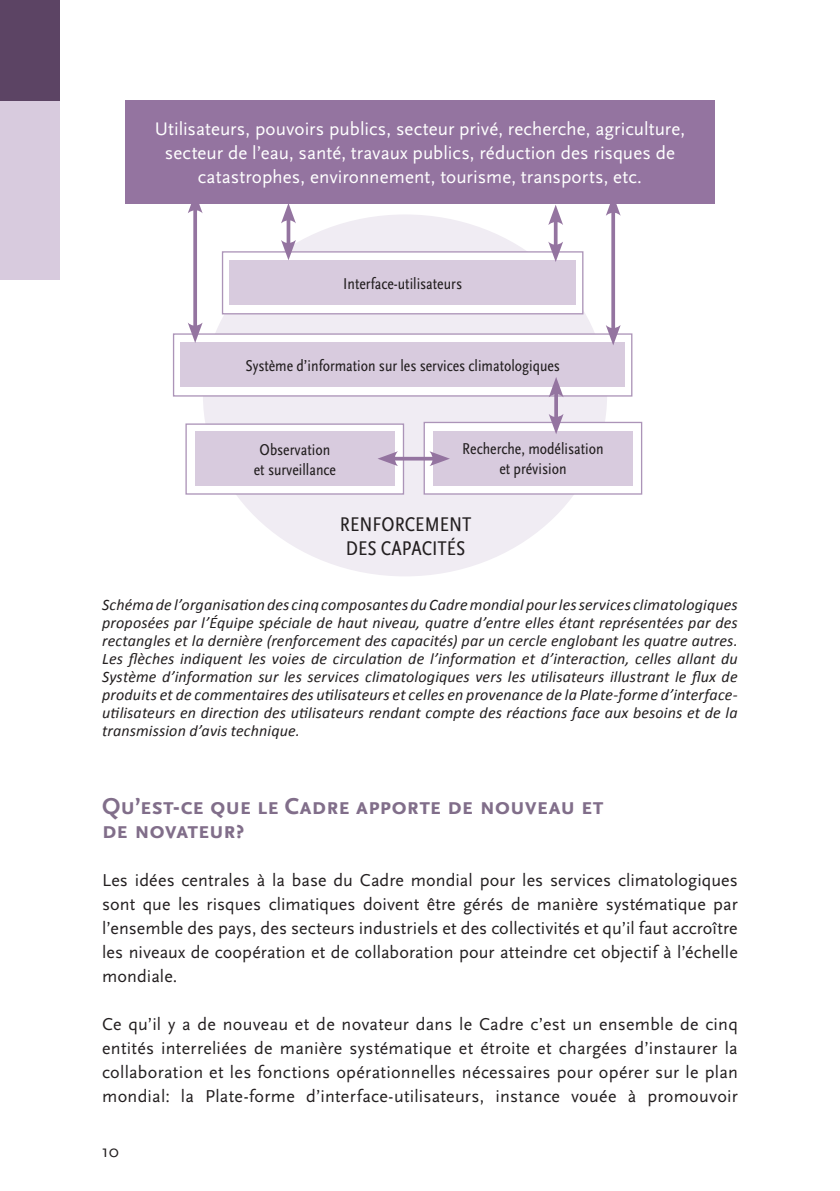
<style>
.page{position:relative;width:840px;height:1191px;background:#fff}
.page>*{position:absolute;margin:0;border:0;box-sizing:border-box;transform-origin:0 0}
.Subtitles__part_1{font:700 24px/24px "Scala Sans Caps";letter-spacing:-.01em;color:#816e8a}
.t1{font:20.8px/24px "Scala Sans Regular Con";color:#231f20}
.Body_text_no_grid{font:19px "Scala Sans";letter-spacing:.005em;color:#fff}
.c_Body_text{font:18px/24px "Scala Sans";letter-spacing:.01em;color:#231f20;text-align:justify}
.t2{font:17.6px "Scala Sans";color:#231f20}
.t3{font:16.4px/19.6px "Scala Sans Regular Con";color:#231f20;text-align:center}
.c_Photo_Caption{font:italic 16px/18px "Calibri";letter-spacing:.005em;color:#231f20;text-align:justify}
</style>
<div class="page">
<div style="left:0;top:0;width:59px;height:101px;background:#5c4464"></div>
<div style="left:0;top:101px;width:59px;height:179px;background:#d8cbde"></div>
<div style="left:203px;top:214px;width:403px;height:362px;background:#f0ecf3;border-radius:50%"></div>
<div style="left:222px;top:251px;width:361px;height:63px;background:#fff;border:1px solid #ac94b8"></div>
<div style="left:173px;top:333px;width:459px;height:63px;background:#fff;border:1px solid #ac94b8"></div>
<div style="left:185px;top:423px;width:219px;height:71px;background:#fff;border:1px solid #ac94b8"></div>
<div style="left:423px;top:422px;width:219px;height:72px;background:#fff;border:1px solid #ac94b8"></div>
<div style="left:229px;top:261px;width:346px;height:44px;background:#d8cbde"></div>
<div style="left:180px;top:343px;width:444px;height:44px;background:#d8cbde"></div>
<div style="left:195px;top:431px;width:199px;height:55px;background:#d8cbde"></div>
<div style="left:433px;top:431px;width:199px;height:54px;background:#d8cbde"></div>
<hr style="left:554px;top:390px;width:3px;height:31px;background:#9474a0">
<svg style="left:548px;top:377px;width:15px;height:20px"></svg>
<svg style="left:548px;top:414px;width:15px;height:20px"></svg>
<svg style="left:553px;top:225px;width:4px;height:17px"></svg>
<svg style="left:548px;top:205px;width:15px;height:20px"></svg>
<svg style="left:548px;top:242px;width:15px;height:20px"></svg>
<hr style="left:391px;top:457px;width:45px;height:3px;background:#9474a0">
<svg style="left:378px;top:451px;width:20px;height:15px"></svg>
<svg style="left:429px;top:451px;width:20px;height:15px"></svg>
<div style="left:125px;top:101px;width:589px;height:103px;background:#9474a0"></div>
<hr style="left:611px;top:209px;width:3px;height:123px;background:#9474a0">
<svg style="left:606px;top:204px;width:14px;height:12px"></svg>
<svg style="left:605px;top:325px;width:15px;height:20px"></svg>
<svg style="left:286px;top:223px;width:4px;height:17px"></svg>
<svg style="left:281px;top:204px;width:15px;height:19px"></svg>
<svg style="left:281px;top:240px;width:15px;height:20px"></svg>
<svg style="left:193px;top:213px;width:4px;height:109px"></svg>
<svg style="left:188px;top:204px;width:14px;height:9px"></svg>
<svg style="left:188px;top:322px;width:14px;height:21px"></svg>
<p class="Body_text_no_grid" style="left:155px;top:119px;width:531px">Utilisateurs, pouvoirs publics, secteur privé, recherche, agriculture,</p>
<p class="Body_text_no_grid" style="left:165px;top:143px;width:511px">secteur de l’eau, santé, travaux publics, réduction des risques de</p>
<p class="Body_text_no_grid" style="left:198px;top:167px;width:445px">catastrophes, environnement, tourisme, transports, etc.</p>
<p class="t3" style="left:343px;top:274px;width:120px">Interface-utilisateurs</p>
<p class="t3" style="left:245px;top:356px;width:316px">Système d’information sur les services climatologiques</p>
<p class="t3" style="left:254px;top:440px;width:84px">Observation et surveillance</p>
<p class="t3" style="left:462px;top:440px;width:143px">Recherche, modélisation et prévision</p>
<p class="t1" style="left:340px;top:512px;width:133px">RENFORCEMENT<br>DES CAPACITÉS</p>
<p class="c_Photo_Caption" style="left:102px;top:594px;width:636px">Schéma de l’organisation des cinq composantes du Cadre mondial pour les services climatologiques proposées par l’Équipe spéciale de haut niveau, quatre d’entre elles étant représentées par des rectangles et la dernière (renforcement des capacités) par un cercle englobant les quatre autres.<br>Les flèches indiquent les voies de circulation de l’information et d’interaction, celles allant du Système d’information sur les services climatologiques vers les utilisateurs illustrant le flux de produits et de commentaires des utilisateurs et celles en provenance de la Plate-forme d’interface&shy;utilisateurs en direction des utilisateurs rendant compte des réactions face aux besoins et de la transmission d’avis technique.</p>
<p class="Subtitles__part_1" style="left:102px;top:794px;width:502px">Qu’est-ce que le Cadre apporte de nouveau et de novateur?</p>
<p class="c_Body_text" style="left:102px;top:868px;width:637px">Les idées centrales à la base du Cadre mondial pour les services climatologiques sont que les risques climatiques doivent être gérés de manière systématique par l’ensemble des pays, des secteurs industriels et des collectivités et qu’il faut accroître les niveaux de coopération et de collaboration pour atteindre cet objectif à l’échelle mondiale.</p>
<p class="c_Body_text" style="left:102px;top:1012px;width:637px">Ce qu’il y a de nouveau et de novateur dans le Cadre c’est un ensemble de cinq entités interreliées de manière systématique et étroite et chargées d’instaurer la collaboration et les fonctions opérationnelles nécessaires pour opérer sur le plan mondial: la Plate-forme d’interface-utilisateurs, instance vouée à promouvoir</p>
<p class="t2" style="left:102px;top:1141px;width:18px">10</p>
</div>
